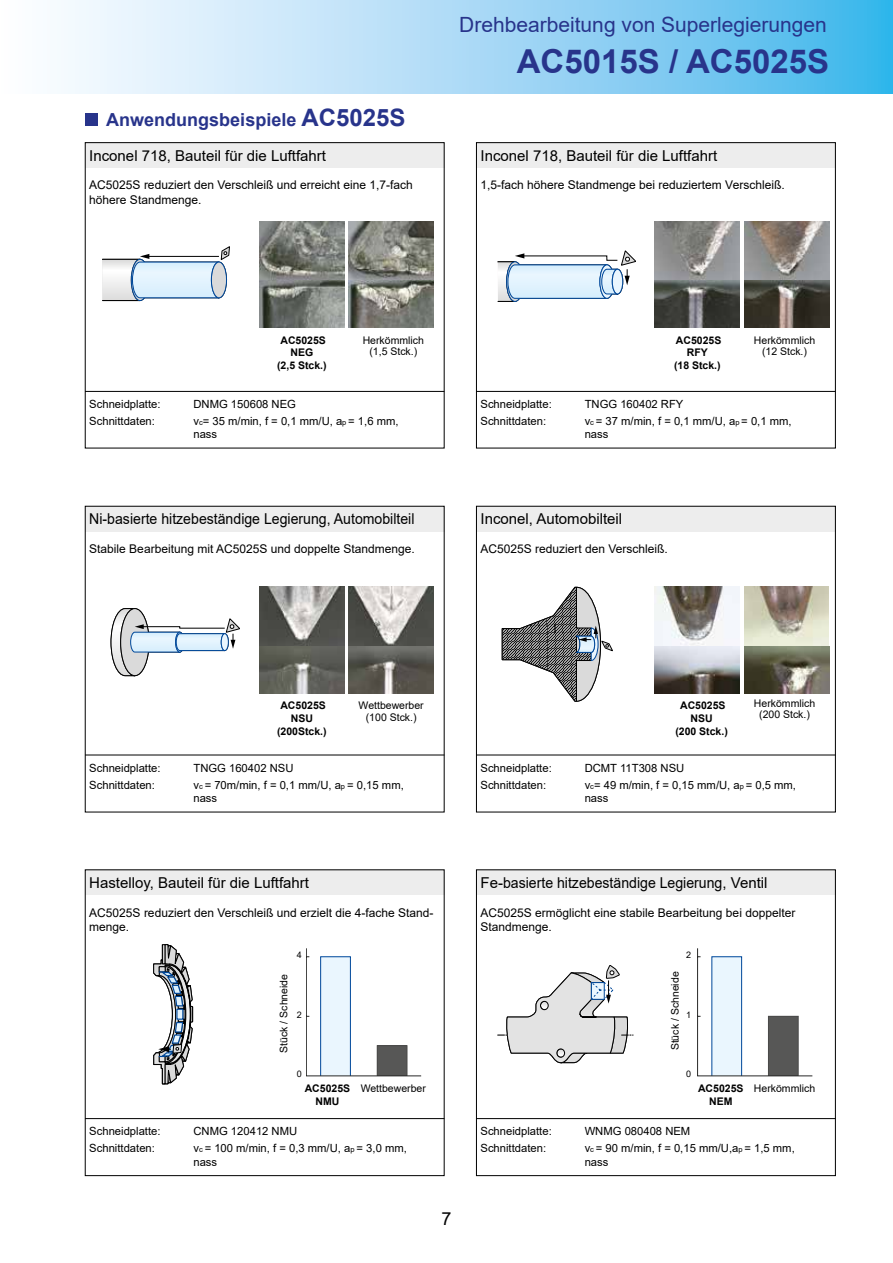
<style>
.page{position:relative;width:893px;height:1263px;background:#fff}
.page>*{position:absolute;margin:0;border:0;box-sizing:border-box;transform-origin:0 0}
.t1{font:700 33px "Arial";color:#28348b}
.t2{font:21px "Arial";color:#28348b}
.t3{font:700 18px "Arial";color:#28348b}
.t4{font:18px "Arial";color:#000}
.t5{font:15px "Arial";color:#000}
.t6{font:15px "Arial";color:#000;scale:.94 1}
.t7{font:12px/14.4px "Arial";color:#000}
.t8{font:11.25px/17px "Arial";color:#000}
.t9{font:10.5px/11.2px "Arial";color:#000;text-align:center}
.t10{font:700 10.5px/12.6px "Arial";color:#000;text-align:center}
.t11{font:9px "Arial";color:#000}
.s1{font-size:24px}
.s2{font-size:7.5px}
</style>
<div class="page">
<svg style="left:64px;top:0;width:829px;height:94px;background:#a2d8f5"></svg>
<div style="left:85px;top:506px;width:359px;height:25px;background:#ededed"></div>
<div style="left:85px;top:142px;width:359px;height:26px;background:#ededed"></div>
<hr style="left:85px;top:391px;width:359px;height:1px;background:#000">
<div style="left:476px;top:142px;width:360px;height:26px;background:#ededed"></div>
<div style="left:476px;top:142px;width:360px;height:306px;border:1px solid #000"></div>
<hr style="left:476px;top:391px;width:360px;height:1px;background:#000">
<div style="left:476px;top:506px;width:360px;height:25px;background:#ededed"></div>
<div style="left:476px;top:506px;width:360px;height:306px;border:1px solid #000"></div>
<hr style="left:476px;top:755px;width:360px;height:1px;background:#000">
<hr style="left:85px;top:755px;width:359px;height:1px;background:#000">
<div style="left:85px;top:870px;width:359px;height:25px;background:#ededed"></div>
<hr style="left:85px;top:1118px;width:359px;height:1px;background:#000">
<div style="left:476px;top:870px;width:360px;height:25px;background:#ededed"></div>
<div style="left:476px;top:870px;width:360px;height:306px;border:1px solid #000"></div>
<hr style="left:476px;top:1118px;width:360px;height:1px;background:#000">
<div style="left:85px;top:113px;width:13px;height:12px;background:#28348b"></div>
<svg style="left:102px;top:247px;width:128px;height:54px"></svg>
<svg style="left:497px;top:251px;width:139px;height:51px"></svg>
<svg style="left:111px;top:608px;width:129px;height:68px"></svg>
<svg style="left:502px;top:587px;width:110px;height:115px"></svg>
<svg style="left:153px;top:944px;width:40px;height:140px"></svg>
<svg style="left:498px;top:965px;width:135px;height:98px"></svg>
<img style="left:259px;top:221px;width:85px;height:106px">
<img style="left:349px;top:221px;width:85px;height:106px">
<img style="left:655px;top:221px;width:85px;height:106px">
<img style="left:744px;top:221px;width:85px;height:106px">
<img style="left:259px;top:587px;width:85px;height:106px">
<img style="left:349px;top:587px;width:85px;height:106px">
<img style="left:655px;top:587px;width:85px;height:106px">
<img style="left:744px;top:587px;width:85px;height:106px">
<svg style="left:306px;top:948px;width:115px;height:128px"></svg>
<svg style="left:697px;top:948px;width:115px;height:128px"></svg>
<h3 class="t3" style="left:106px;top:107px;width:301px">Anwendungsbeispiele <span class="s1">AC5025S</span></h3>
<h3 class="t5" style="left:89px;top:145px;width:238px">Inconel 718, Bauteil für die Luftfahrt</h3>
<p class="t7" style="left:89px;top:178px;width:325px">AC5025S reduziert den Verschleiß und erreicht eine 1,7-fach höhere Standmenge.</p>
<h2 class="t2" style="left:459px;top:10px;width:369px">Drehbearbeitung von Superlegierungen</h2>
<h1 class="t1" style="left:517px;top:38px;width:314px">AC5015S / AC5025S</h1>
<h3 class="t5" style="left:480px;top:145px;width:238px">Inconel 718, Bauteil für die Luftfahrt</h3>
<p class="t7" style="left:480px;top:178px;width:306px">1,5-fach höhere Standmenge bei reduziertem Verschleiß.</p>
<p class="t10" style="left:280px;top:334px;width:47px">AC5025S<br>NEG</p>
<p class="t10" style="left:676px;top:334px;width:47px">AC5025S<br>RFY</p>
<p class="t9" style="left:363px;top:334px;width:63px">Herkömmlich (1,5 Stck.)</p>
<p class="t10" style="left:277px;top:359px;width:51px">(2,5 Stck.)</p>
<p class="t10" style="left:674px;top:359px;width:48px">(18 Stck.)</p>
<p class="t9" style="left:754px;top:334px;width:63px">Herkömmlich (12 Stck.)</p>
<p class="t8" style="left:89px;top:395px;width:73px">Schneidplatte:<br>Schnittdaten:</p>
<p class="t8" style="left:193px;top:395px;width:207px">DNMG 150608 NEG<br>v<span class="s2">c</span>= 35 m/min, f = 0,1 mm/U, a<span class="s2">p</span> = 1,6 mm,</p>
<p class="t8" style="left:193px;top:426px;width:25px">nass</p>
<p class="t8" style="left:480px;top:395px;width:73px">Schneidplatte:<br>Schnittdaten:</p>
<p class="t8" style="left:585px;top:395px;width:208px">TNGG 160402 RFY<br>v<span class="s2">c</span> = 37 m/min, f = 0,1 mm/U, a<span class="s2">p</span> = 0,1 mm,</p>
<p class="t8" style="left:585px;top:426px;width:25px">nass</p>
<h3 class="t6" style="left:89px;top:509px;width:347px">Ni-basierte hitzebeständige Legierung, Automobilteil</h3>
<h3 class="t5" style="left:480px;top:509px;width:143px">Inconel, Automobilteil</h3>
<p class="t7" style="left:89px;top:541px;width:327px">Stabile Bearbeitung mit AC5025S und doppelte Standmenge.</p>
<p class="t7" style="left:480px;top:541px;width:189px">AC5025S reduziert den Verschleiß.</p>
<p class="t10" style="left:280px;top:699px;width:47px">AC5025S<br>NSU</p>
<p class="t10" style="left:680px;top:699px;width:47px">AC5025S<br>NSU</p>
<p class="t9" style="left:359px;top:700px;width:67px">Wettbewerber (100 Stck.)</p>
<p class="t10" style="left:277px;top:725px;width:51px">(200Stck.)</p>
<p class="t10" style="left:675px;top:725px;width:54px">(200 Stck.)</p>
<p class="t9" style="left:754px;top:698px;width:63px">Herkömmlich (200 Stck.)</p>
<p class="t8" style="left:89px;top:759px;width:73px">Schneidplatte:<br>Schnittdaten:</p>
<p class="t8" style="left:193px;top:759px;width:212px">TNGG 160402 NSU<br>v<span class="s2">c</span> = 70m/min, f = 0,1 mm/U, a<span class="s2">p</span> = 0,15 mm,</p>
<p class="t8" style="left:193px;top:789px;width:25px">nass</p>
<p class="t8" style="left:480px;top:759px;width:73px">Schneidplatte:<br>Schnittdaten:</p>
<p class="t8" style="left:585px;top:759px;width:213px">DCMT 11T308 NSU<br>v<span class="s2">c</span>= 49 m/min, f = 0,15 mm/U, a<span class="s2">p</span> = 0,5 mm,</p>
<p class="t8" style="left:585px;top:789px;width:25px">nass</p>
<h3 class="t5" style="left:89px;top:872px;width:221px">Hastelloy, Bauteil für die Luftfahrt</h3>
<h3 class="t5" style="left:480px;top:872px;width:289px">Fe-basierte hitzebeständige Legierung, Ventil</h3>
<p class="t7" style="left:89px;top:905px;width:346px">AC5025S reduziert den Verschleiß und erzielt die 4-fache Stand&shy;menge.</p>
<p class="t7" style="left:480px;top:905px;width:316px">AC5025S ermöglicht eine stabile Bearbeitung bei doppelter<br>Standmenge.</p>
<p class="t11" style="left:297px;top:948px;width:7px">4</p>
<p class="t11" style="left:686px;top:948px;width:7px">2</p>
<p class="t9" style="left:278px;top:1053px;width:80px;rotate:-90deg">Stück / Schneide</p>
<p class="t9" style="left:669px;top:1050px;width:80px;rotate:-90deg">Stück / Schneide</p>
<p class="t11" style="left:297px;top:1008px;width:7px">2</p>
<p class="t11" style="left:686px;top:1008px;width:7px">1</p>
<p class="t11" style="left:297px;top:1068px;width:7px">0</p>
<p class="t11" style="left:686px;top:1068px;width:7px">0</p>
<p class="t10" style="left:305px;top:1082px;width:47px">AC5025S<br>NMU</p>
<p class="t10" style="left:698px;top:1082px;width:47px">AC5025S<br>NEM</p>
<p class="t9" style="left:361px;top:1083px;width:67px">Wettbewerber</p>
<p class="t9" style="left:754px;top:1083px;width:63px">Herkömmlich</p>
<p class="t8" style="left:89px;top:1122px;width:73px">Schneidplatte:<br>Schnittdaten:</p>
<p class="t8" style="left:193px;top:1122px;width:215px">CNMG 120412 NMU<br>v<span class="s2">c</span> = 100 m/min, f = 0,3 mm/U, a<span class="s2">p</span> = 3,0 mm,</p>
<p class="t8" style="left:193px;top:1153px;width:25px">nass</p>
<h3 class="t4" style="left:441px;top:1206px;width:12px">7</h3>
<p class="t8" style="left:480px;top:1122px;width:73px">Schneidplatte:<br>Schnittdaten:</p>
<p class="t8" style="left:585px;top:1122px;width:212px">WNMG 080408 NEM<br>v<span class="s2">c</span> = 90 m/min, f = 0,15 mm/U,a<span class="s2">p</span> = 1,5 mm,</p>
<p class="t8" style="left:585px;top:1153px;width:25px">nass</p>
</div>
